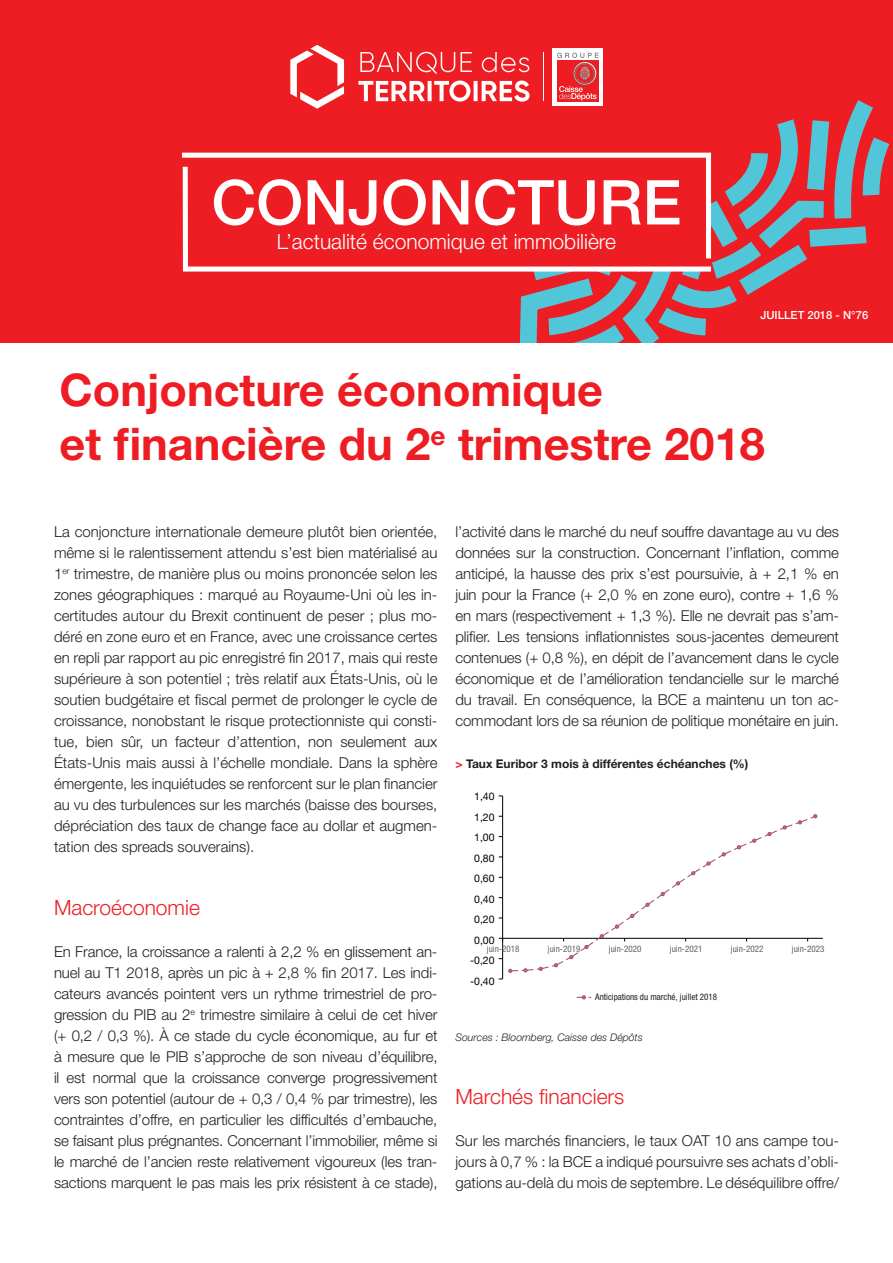
<style>
.page{position:relative;width:893px;height:1263px;background:#fff}
.page>*{position:absolute;margin:0;border:0;box-sizing:border-box;transform-origin:0 0}
.t1{font:500 61.95px "Helvetica Neue LT Pro";color:#fff}
.t2{font:700 45px/54px "Helvetica Neue LT Pro";color:#ee1d23}
.t3{font:300 21px "Helvetica Neue LT Pro";color:#fff}
.t4{font:300 21px "Helvetica Neue LT Pro";color:#ee1d23}
.t5{font:300 15px/21px "Helvetica Neue LT Pro";letter-spacing:-.01em;color:#231f20;text-align:justify}
.t6{font:700 12px "Helvetica Neue LT Pro";color:#231f20}
.t7{font:500 11.25px "Helvetica Neue LT Pro";color:#fff}
.t8{font:10.5px "Helvetica Neue LT Pro";color:#000001}
.t9{font:italic 300 10.5px "Helvetica Neue LT Pro";color:#231f20}
.t10{font:condensed 9px "Helvetica Neue LT Pro";color:#636366}
.t11{font:condensed 9px "Helvetica Neue LT Pro";color:#231f20}
.s1{color:#ee1d23}
</style>
<div class="page">
<div style="left:0;top:0;width:893px;height:342px;background:#ee1d23"></div>
<svg style="left:519px;top:100px;width:370px;height:242px"></svg>
<hr style="left:502px;top:796px;width:1px;height:183px;background:#000001">
<hr style="left:503px;top:938px;width:320px;height:1px;background:#000001">
<svg style="left:509px;top:816px;width:308px;height:156px"></svg>
<svg style="left:508px;top:969px;width:4px;height:4px"></svg>
<svg style="left:524px;top:968px;width:3px;height:4px"></svg>
<svg style="left:539px;top:967px;width:4px;height:4px"></svg>
<svg style="left:554px;top:963px;width:4px;height:4px"></svg>
<svg style="left:569px;top:955px;width:4px;height:4px"></svg>
<svg style="left:585px;top:945px;width:3px;height:4px"></svg>
<svg style="left:600px;top:934px;width:4px;height:4px"></svg>
<svg style="left:615px;top:925px;width:4px;height:3px"></svg>
<svg style="left:630px;top:914px;width:4px;height:4px"></svg>
<svg style="left:646px;top:903px;width:3px;height:4px"></svg>
<svg style="left:661px;top:892px;width:4px;height:4px"></svg>
<svg style="left:676px;top:881px;width:4px;height:4px"></svg>
<svg style="left:691px;top:871px;width:4px;height:4px"></svg>
<svg style="left:722px;top:852px;width:4px;height:4px"></svg>
<svg style="left:737px;top:845px;width:4px;height:4px"></svg>
<svg style="left:752px;top:839px;width:4px;height:3px"></svg>
<svg style="left:768px;top:832px;width:3px;height:4px"></svg>
<svg style="left:783px;top:825px;width:4px;height:4px"></svg>
<svg style="left:798px;top:820px;width:4px;height:4px"></svg>
<svg style="left:813px;top:814px;width:4px;height:4px"></svg>
<svg style="left:577px;top:995px;width:14px;height:4px"></svg>
<svg style="left:358px;top:81px;width:172px;height:21px"></svg>
<svg style="left:360px;top:52px;width:169px;height:22px"></svg>
<svg style="left:290px;top:45px;width:54px;height:64px"></svg>
<hr style="left:543px;top:53px;width:1px;height:48px;background:#fff">
<div style="left:553px;top:48px;width:50px;height:58px;background:#fff"></div>
<svg style="left:557px;top:53px;width:41px;height:48px;background:#e4565b"></svg>
<svg style="left:181px;top:150px;width:535px;height:124px"></svg>
<p class="t1" style="left:212px;top:165px;width:471px">CONJONCTURE</p>
<p class="t3" style="left:277px;top:229px;width:341px">L’actualité économique et immobilière</p>
<p class="t7" style="left:760px;top:308px;width:109px">JUILLET 2018 - N°76</p>
<p class="t2" style="left:60px;top:362px;width:707px">Conjoncture économique<br>et financière du 2<sup>e</sup> trimestre 2018</p>
<p class="t5" style="left:54px;top:521px;width:385px">La conjoncture internationale demeure plutôt bien orientée, même si le ralentissement attendu s’est bien matérialisé au 1<sup>er</sup> trimestre, de manière plus ou moins prononcée selon les zones géographiques : marqué au Royaume-Uni où les in&shy;certitudes autour du Brexit continuent de peser ; plus mo&shy;déré en zone euro et en France, avec une croissance certes en repli par rapport au pic enregistré fin 2017, mais qui reste supérieure à son potentiel ; très relatif aux États-Unis, où le soutien budgétaire et fiscal permet de prolonger le cycle de croissance, nonobstant le risque protectionniste qui consti&shy;tue, bien sûr, un facteur d’attention, non seulement aux États-Unis mais aussi à l’échelle mondiale. Dans la sphère émergente, les inquiétudes se renforcent sur le plan financier au vu des turbulences sur les marchés (baisse des bourses, dépréciation des taux de change face au dollar et augmen&shy;tation des spreads souverains).</p>
<p class="t4" style="left:54px;top:895px;width:147px">Macroéconomie</p>
<p class="t5" style="left:54px;top:941px;width:385px">En France, la croissance a ralenti à 2,2 % en glissement an&shy;nuel au T1 2018, après un pic à + 2,8 % fin 2017. Les indi&shy;cateurs avancés pointent vers un rythme trimestriel de pro&shy;gression du PIB au 2<sup>e</sup> trimestre similaire à celui de cet hiver (+ 0,2 / 0,3 %). À ce stade du cycle économique, au fur et à mesure que le PIB s’approche de son niveau d’équilibre, il est normal que la croissance converge progressivement vers son potentiel (autour de + 0,3 / 0,4 % par trimestre), les contraintes d’offre, en particulier les difficultés d’embauche, se faisant plus prégnantes. Concernant l’immobilier, même si le marché de l’ancien reste relativement vigoureux (les tran&shy;sactions marquent le pas mais les prix résistent à ce stade),</p>
<p class="t5" style="left:455px;top:521px;width:385px">l’activité dans le marché du neuf souffre davantage au vu des données sur la construction. Concernant l’inflation, comme anticipé, la hausse des prix s’est poursuivie, à + 2,1 % en juin pour la France (+ 2,0 % en zone euro), contre + 1,6 % en mars (respectivement + 1,3 %). Elle ne devrait pas s’am&shy;plifier. Les tensions inflationnistes sous-jacentes demeurent contenues (+ 0,8 %), en dépit de l’avancement dans le cycle économique et de l’amélioration tendancielle sur le marché du travail. En conséquence, la BCE a maintenu un ton ac&shy;commodant lors de sa réunion de politique monétaire en juin.</p>
<p class="t6" style="left:455px;top:756px;width:294px"><span class="s1">&gt;</span> Taux Euribor 3 mois à différentes échéanches (%)</p>
<p class="t8" style="left:474px;top:790px;width:22px">1,40</p>
<p class="t8" style="left:474px;top:810px;width:22px">1,20</p>
<p class="t8" style="left:474px;top:831px;width:22px">1,00</p>
<p class="t8" style="left:474px;top:851px;width:22px">0,80</p>
<p class="t8" style="left:474px;top:872px;width:22px">0,60</p>
<p class="t8" style="left:474px;top:892px;width:22px">0,40</p>
<p class="t8" style="left:474px;top:913px;width:22px">0,20</p>
<p class="t8" style="left:474px;top:933px;width:22px">0,00</p>
<p class="t10" style="left:487px;top:944px;width:34px">juin-2018</p>
<p class="t10" style="left:548px;top:944px;width:34px">juin-2019</p>
<p class="t10" style="left:609px;top:944px;width:34px">juin-2020</p>
<p class="t10" style="left:670px;top:944px;width:34px">juin-2021</p>
<p class="t10" style="left:731px;top:944px;width:34px">juin-2022</p>
<p class="t10" style="left:792px;top:944px;width:34px">juin-2023</p>
<p class="t11" style="left:595px;top:992px;width:124px">Anticipations du marché, juillet 2018</p>
<p class="t8" style="left:470px;top:954px;width:26px">-0,20</p>
<p class="t8" style="left:470px;top:974px;width:26px">-0,40</p>
<p class="t9" style="left:455px;top:1031px;width:189px">Sources : Bloomberg, Caisse des Dépôts</p>
<p class="t4" style="left:455px;top:1084px;width:170px">Marchés financiers</p>
<p class="t5" style="left:455px;top:1130px;width:385px">Sur les marchés financiers, le taux OAT 10 ans campe tou&shy;jours à 0,7 % : la BCE a indiqué poursuivre ses achats d’obli&shy;gations au-delà du mois de septembre. Le déséquilibre offre/</p>
</div>
